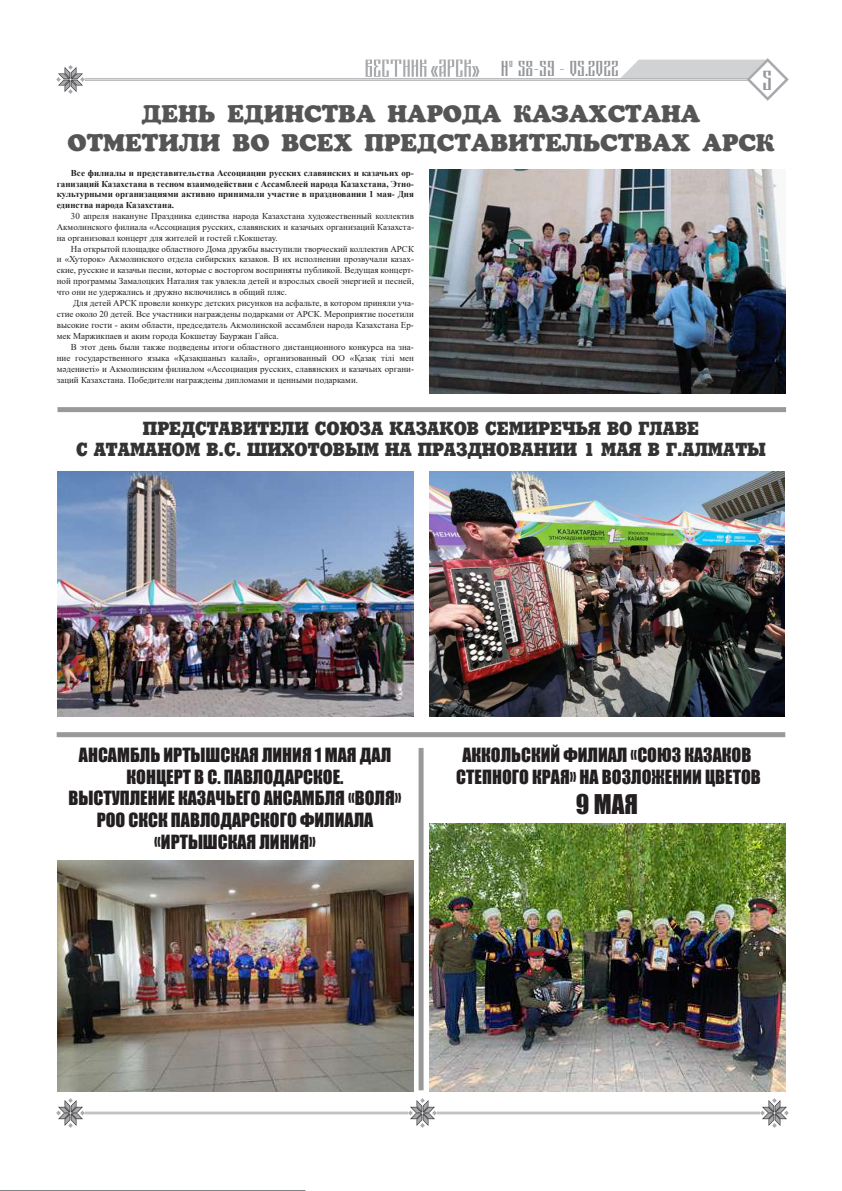
<style>
.page{position:relative;width:842px;height:1191px;background:#fff}
.page>*{position:absolute;margin:0;border:0;box-sizing:border-box;transform-origin:0 0}
.t1{font:28px "Tsarevich";color:#939598}
.t2{font:25px "Impact";color:#231f20}
.t3{font:24px/28.8px "KZ Cooper";color:#555}
.t4{font:22px "Tsarevich";color:#939598}
.t5{font:18px/21.6px "Impact";color:#231f20}
.t6{font:17px/20.4px "KZ Shakula C";color:#333;text-align:center}
.t7{font:9px/10.8px "Times New Roman";color:#231f20;text-align:justify}
.t8{font:700 9px/10.8px "Times New Roman";color:#231f20;text-align:justify}
</style>
<div class="page">
<img style="left:57px;top:58px;width:732px;height:43px">
<img style="left:57px;top:1098px;width:732px;height:29px">
<hr style="left:0;top:1190px;width:305px;height:1px;background:#808285">
<div style="left:57px;top:407px;width:729px;height:5px;background:#999"></div>
<img style="left:429px;top:170px;width:356px;height:223px">
<img style="left:57px;top:472px;width:356px;height:244px">
<img style="left:430px;top:472px;width:355px;height:244px">
<div style="left:57px;top:732px;width:728px;height:5px;background:#999"></div>
<img style="left:57px;top:861px;width:357px;height:230px">
<img style="left:429px;top:823px;width:357px;height:268px">
<div style="left:419px;top:748px;width:5px;height:342px;background:#999"></div>
<h3 class="t4" style="left:502px;top:58px;width:120px">№ 58-59 - 05.2022</h3>
<h1 class="t1" style="left:763px;top:67px;width:11px">5</h1>
<h3 class="t3" style="left:68px;top:99px;width:654px;text-indent:74px">День единства народа Казахстана отметили во всех представительствах АРС</h3>
<h3 class="t3" style="left:756px;top:128px;width:20px">К</h3>
<p class="t8" style="left:57px;top:167px;width:359px;text-indent:14px">Все филиалы и представительства Ассоциации русских славянских и казачьих ор&shy;ганизаций Казахстана в тесном взаимодействии с Ассамблеей народа Казахстана, Этно&shy;культурными организациями активно принимали участие в праздновании 1 мая- Дня единства народа Казахстана.</p>
<p class="t7" style="left:57px;top:210px;width:359px;text-indent:14px">30 апреля накануне Праздника единства народа Казахстана художественный коллектив Акмолинского филиала «Ассоциация русских, славянских и казачьих организаций Казахста&shy;на организовал концерт для жителей и гостей г.Кокшетау.</p>
<p class="t7" style="left:57px;top:243px;width:359px;text-indent:14px">На открытой площадке областного Дома дружбы выступили творческий коллектив АРСК и «Хуторок» Акмолинского отдела сибирских казаков. В их исполнении прозвучали казах&shy;ские, русские и казачьи песни, которые с восторгом восприняты публикой. Ведущая концерт&shy;ной программы Замалоцких Наталия так увлекла детей и взрослых своей энергией и песней, что они не удержались и дружно включились в общий пляс.</p>
<p class="t7" style="left:57px;top:297px;width:359px;text-indent:16px">Для детей АРСК провели конкурс детских рисунков на асфальте, в котором приняли уча&shy;стие около 20 детей. Все участники награждены подарками от АРСК. Мероприятие посетили высокие гости - аким области, председатель Акмолинской ассамблеи народа Казахстана Ер&shy;мек Маржикпаев и аким города Кокшетау Бауржан Гайса.</p>
<p class="t7" style="left:57px;top:341px;width:359px;text-indent:14px">В этот день были также подведены итоги областного дистанционного конкурса на зна&shy;ние государственного языка «Қазақшаныз калай», организованный ОО «Қазақ тілі мен мәдениеті» и Акмолинским филиалом «Ассоциация русских, славянских и казачьих органи&shy;заций Казахстана. Победители награждены дипломами и ценными подарками.</p>
<h3 class="t6" style="left:76px;top:418px;width:691px">Представители Союза казаков Семиречья во главе<br>с атаманом В.С. Шихотовым на праздновании 1 мая в г.Алматы</h3>
<h3 class="t5" style="left:79px;top:744px;width:314px">Ансамбль Иртышская линия 1 мая дал</h3>
<h3 class="t5" style="left:127px;top:765px;width:218px">концерт в с. Павлодарское.</h3>
<h3 class="t5" style="left:69px;top:787px;width:334px">Выступление казачьего ансамбля «Воля»</h3>
<h3 class="t5" style="left:97px;top:808px;width:11px">РОО</h3>
<h3 class="t5" style="left:129px;top:808px;width:11px">СКСК</h3>
<h3 class="t5" style="left:154px;top:808px;width:221px;text-indent:17px">Павлодарского филиала «Иртышская Линия»</h3>
<h3 class="t5" style="left:456px;top:744px;width:306px;text-align:center">Аккольский филиал «Союз казаков<br>Степного края» на возложении цветов</h3>
<h2 class="t2" style="left:576px;top:784px;width:64px">9 мая</h2>
</div>
